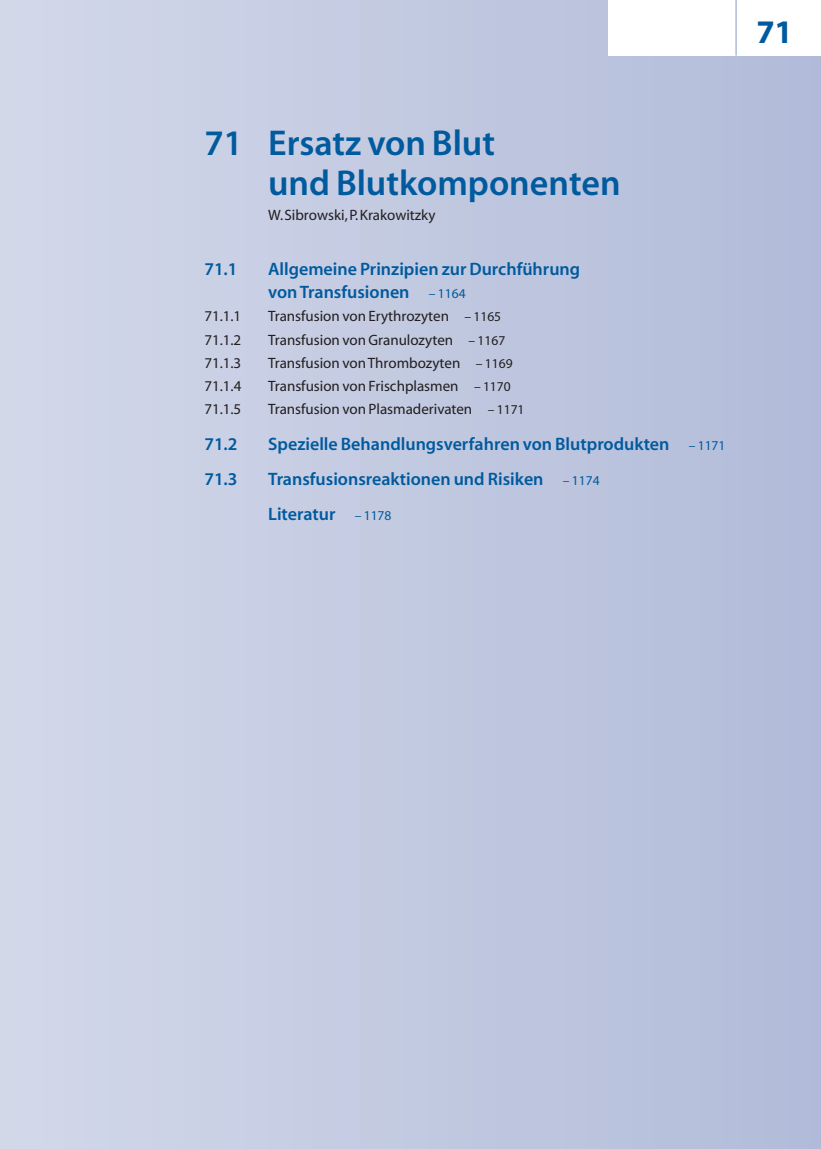
<style>
.page{position:relative;width:821px;height:1149px;background:#fff}
.page>*{position:absolute;margin:0;border:0;box-sizing:border-box;transform-origin:0 0}
.t1{font:36px/39.8px "Myriad MM 565 600";color:#005a9e}
.t2{font:33px "Myriad MM 700 600";color:#005a9e}
.t3{font:18px/23.2px "Myriad MM 565 600";color:#005a9e}
.t4{font:15px "Myriad MM 406 600";color:#231f20}
.s1{font-family:"Myriad MM 406 600";font-size:13.5px}
.s2{font-size:13.5px}
</style>
<div class="page">
<div style="left:0;top:0;width:18px;height:1148px;background:#d3d8e9"></div>
<div style="left:18px;top:0;width:24px;height:1148px;background:#d2d7e9"></div>
<div style="left:42px;top:0;width:23px;height:1148px;background:#d1d6e8"></div>
<div style="left:65px;top:0;width:21px;height:1148px;background:#d0d5e8"></div>
<div style="left:86px;top:0;width:23px;height:1148px;background:#cfd5e8"></div>
<div style="left:109px;top:0;width:24px;height:1148px;background:#ced4e7"></div>
<div style="left:133px;top:0;width:20px;height:1148px;background:#ced3e6"></div>
<div style="left:153px;top:0;width:24px;height:1148px;background:#cdd3e6"></div>
<div style="left:177px;top:0;width:24px;height:1148px;background:#ccd2e5"></div>
<div style="left:201px;top:0;width:20px;height:1148px;background:#cbd1e5"></div>
<div style="left:221px;top:0;width:24px;height:1148px;background:#cad0e5"></div>
<div style="left:245px;top:0;width:23px;height:1148px;background:#c9cfe4"></div>
<div style="left:268px;top:0;width:24px;height:1148px;background:#c8cee4"></div>
<div style="left:292px;top:0;width:20px;height:1148px;background:#c7cde3"></div>
<div style="left:312px;top:0;width:24px;height:1148px;background:#c6cde3"></div>
<div style="left:336px;top:0;width:24px;height:1148px;background:#c5cce3"></div>
<div style="left:360px;top:0;width:20px;height:1148px;background:#c4cbe1"></div>
<div style="left:380px;top:0;width:24px;height:1148px;background:#c3cbe1"></div>
<div style="left:404px;top:0;width:23px;height:1148px;background:#c2cae1"></div>
<div style="left:427px;top:0;width:21px;height:1148px;background:#c1c9e0"></div>
<div style="left:448px;top:0;width:23px;height:1148px;background:#c0c8e0"></div>
<div style="left:471px;top:0;width:24px;height:1148px;background:#bfc7e0"></div>
<div style="left:495px;top:0;width:20px;height:1148px;background:#bec6df"></div>
<div style="left:515px;top:0;width:24px;height:1148px;background:#bdc5df"></div>
<div style="left:539px;top:0;width:24px;height:1148px;background:#bdc5df"></div>
<div style="left:563px;top:0;width:23px;height:1148px;background:#bcc4de"></div>
<div style="left:586px;top:0;width:21px;height:1148px;background:#bbc3dd"></div>
<div style="left:607px;top:0;width:23px;height:1148px;background:#bac3dd"></div>
<div style="left:630px;top:0;width:24px;height:1148px;background:#b9c2dc"></div>
<div style="left:654px;top:0;width:20px;height:1148px;background:#b8c1dc"></div>
<div style="left:674px;top:0;width:24px;height:1148px;background:#b7c1dc"></div>
<div style="left:698px;top:0;width:24px;height:1148px;background:#b6c0db"></div>
<div style="left:722px;top:0;width:20px;height:1148px;background:#b5bfdb"></div>
<div style="left:742px;top:0;width:24px;height:1148px;background:#b4beda"></div>
<div style="left:766px;top:0;width:23px;height:1148px;background:#b3bdda"></div>
<div style="left:789px;top:0;width:21px;height:1148px;background:#b2bcda"></div>
<div style="left:810px;top:0;width:11px;height:1148px;background:#b1bbd9"></div>
<div style="left:608px;top:0;width:213px;height:56px;background:#fff"></div>
<hr style="left:735px;top:0;width:2px;height:56px;background:#b0bbd9">
<h1 class="t1" style="left:268px;top:126px;width:354px;text-indent:-64px">71 Ersatz von Blut<br>und Blutkomponenten</h1>
<p class="t4" style="left:268px;top:209px;width:169px">W.Sibrowski,P.Krakowitzky</p>
<p class="t3" style="left:204px;top:258px;width:35px">71.1</p>
<p class="t3" style="left:268px;top:258px;width:313px">Allgemeine Prinzipien zur Durchführung von Transfusionen <span class="s1">– 1164</span></p>
<p class="t4" style="left:204px;top:310px;width:38px">71.1.1</p>
<p class="t4" style="left:268px;top:310px;width:235px">Transfusion von Erythrozyten <span class="s2">– 1165</span></p>
<p class="t4" style="left:204px;top:334px;width:38px">71.1.2</p>
<p class="t4" style="left:268px;top:334px;width:239px">Transfusion von Granulozyten <span class="s2">– 1167</span></p>
<p class="t4" style="left:204px;top:357px;width:38px">71.1.3</p>
<p class="t4" style="left:268px;top:357px;width:246px">Transfusion von Thrombozyten <span class="s2">– 1169</span></p>
<p class="t4" style="left:204px;top:380px;width:39px">71.1.4</p>
<p class="t4" style="left:268px;top:380px;width:244px">Transfusion von Frischplasmen <span class="s2">– 1170</span></p>
<p class="t4" style="left:204px;top:403px;width:38px">71.1.5</p>
<p class="t4" style="left:268px;top:403px;width:258px">Transfusion von Plasmaderivaten <span class="s2">– 1171</span></p>
<p class="t3" style="left:204px;top:433px;width:35px">71.2</p>
<p class="t3" style="left:268px;top:433px;width:459px">Spezielle Behandlungsverfahren von Blutprodukten <span class="s1">– 1171</span></p>
<p class="t3" style="left:204px;top:468px;width:35px">71.3</p>
<p class="t3" style="left:268px;top:462px;width:333px;line-height:35.2px">Transfusionsreaktionen und Risiken <span class="s1">– 1174<br></span>Literatur <span class="s1">– 1178</span></p>
<h2 class="t2" style="left:756px;top:15px;width:38px">71</h2>
</div>
